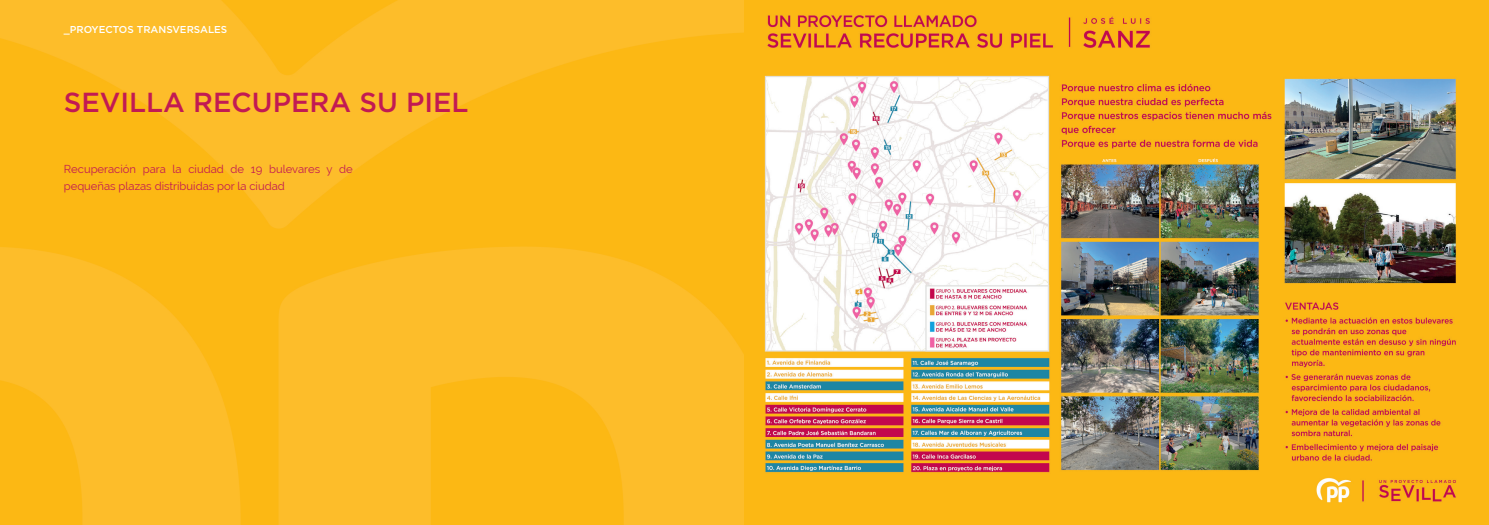
<style>
.page{position:relative;width:1489px;height:525px;background:#fff}
.page>*{position:absolute;margin:0;border:0;box-sizing:border-box;transform-origin:0 0}
.t1{font:500 27.5px "Gotham";color:#c21a53}
.t2{font:11.25px/17.5px "Raleway";color:#c21a53}
.t3{font:500 10px "Gotham";color:#fff}
</style>
<div class="page">
<img style="left:0;top:0;width:745px;height:524px">
<img style="left:745px;top:0;width:743px;height:524px">
<p class="t3" style="left:64px;top:23px;width:165px">_PROYECTOS TRANSVERSALES</p>
<h1 class="t1" style="left:64px;top:84px;width:406px">SEVILLA RECUPERA SU PIEL</h1>
<p class="t2" style="left:64px;top:160px;width:290px">Recuperación para la ciudad de 19 bulevares y de pequeñas plazas distribuidas por la ciudad</p>
</div>
